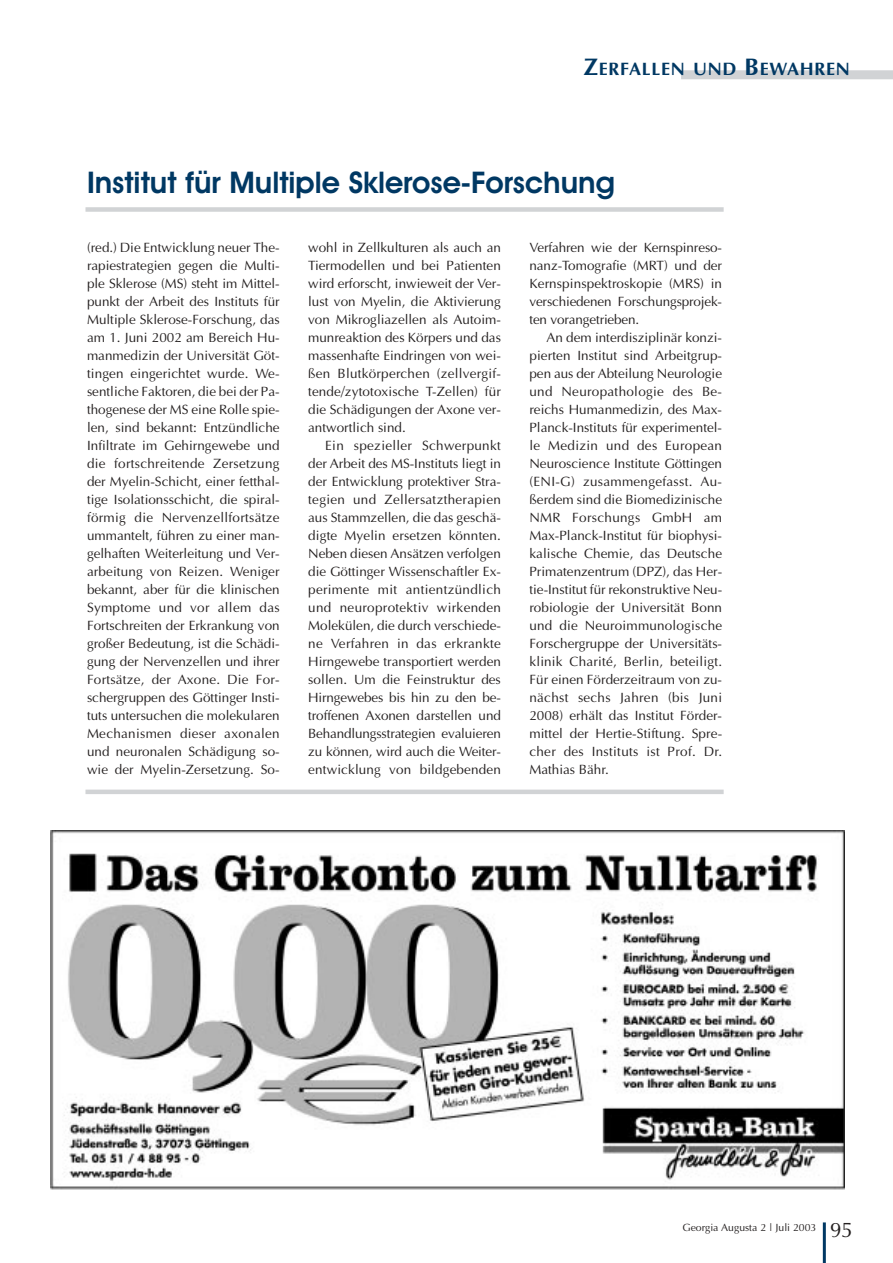
<style>
.page{position:relative;width:893px;height:1263px;background:#fff}
.page>*{position:absolute;margin:0;border:0;box-sizing:border-box;transform-origin:0 0}
.t1{font:600 30px "Avant Garde IT Cby BT";color:#003863}
.t2{font:700 18px "Optima";letter-spacing:.035em;color:#003863}
.t3{font:13.5px/18px "Optima";color:#231f1f;text-align:justify}
.t4{font:10.5px "Optima";color:#231f1f}
.s1{font-size:24px}
.s2{font-size:21px}
</style>
<div class="page">
<hr style="left:822px;top:1222px;width:3px;height:41px;background:#003863">
<div style="left:681px;top:70px;width:211px;height:9px;background:#d1d3d5"></div>
<img style="left:50px;top:830px;width:794px;height:360px">
<div style="left:85px;top:207px;width:638px;height:5px;background:#d1d3d5"></div>
<hr style="left:85px;top:790px;width:638px;height:4px;background:#d1d3d5">
<h2 class="t2" style="left:583px;top:61px;width:268px"><span class="s1">Z</span>ERFALLEN UND <span class="s1">B</span>EWAHREN</h2>
<h1 class="t1" style="left:87px;top:172px;width:529px">Institut für Multiple Sklerose-Forschung</h1>
<p class="t3" style="left:87px;top:240px;width:194px">(red.) Die Entwicklung neuer The&shy;rapiestrategien gegen die Multi&shy;ple Sklerose (MS) steht im Mittel&shy;punkt der Arbeit des Instituts für Multiple Sklerose-Forschung, das am 1. Juni 2002 am Bereich Hu&shy;manmedizin der Universität Göt&shy;tingen eingerichtet wurde. We&shy;sentliche Faktoren, die bei der Pa&shy;thogenese der MS eine Rolle spie&shy;len, sind bekannt: Entzündliche Infiltrate im Gehirngewebe und die fortschreitende Zersetzung der Myelin-Schicht, einer fetthal&shy;tige Isolationsschicht, die spiral&shy;förmig die Nervenzellfortsätze ummantelt, führen zu einer man&shy;gelhaften Weiterleitung und Ver&shy;arbeitung von Reizen. Weniger bekannt, aber für die klinischen Symptome und vor allem das Fortschreiten der Erkrankung von großer Bedeutung, ist die Schädi&shy;gung der Nervenzellen und ihrer Fortsätze, der Axone. Die For&shy;schergruppen des Göttinger Insti&shy;tuts untersuchen die molekularen Mechanismen dieser axonalen und neuronalen Schädigung so&shy;wie der Myelin-Zersetzung. So-</p>
<p class="t3" style="left:308px;top:240px;width:194px">wohl in Zellkulturen als auch an Tiermodellen und bei Patienten wird erforscht, inwieweit der Ver&shy;lust von Myelin, die Aktivierung von Mikrogliazellen als Autoim&shy;munreaktion des Körpers und das massenhafte Eindringen von wei&shy;ßen Blutkörperchen (zellvergif&shy;tende/zytotoxische T-Zellen) für die Schädigungen der Axone ver&shy;antwortlich sind.</p>
<p class="t3" style="left:308px;top:438px;width:194px;text-indent:17px">Ein spezieller Schwerpunkt der Arbeit des MS-Instituts liegt in der Entwicklung protektiver Stra&shy;tegien und Zellersatztherapien aus Stammzellen, die das geschä&shy;digte Myelin ersetzen könnten.<br>Neben diesen Ansätzen verfolgen die Göttinger Wissenschaftler Ex&shy;perimente mit antientzündlich und neuroprotektiv wirkenden Molekülen, die durch verschiede&shy;ne Verfahren in das erkrankte Hirngewebe transportiert werden sollen. Um die Feinstruktur des Hirngewebes bis hin zu den be&shy;troffenen Axonen darstellen und Behandlungsstrategien evaluieren zu können, wird auch die Weiter&shy;entwicklung von bildgebenden</p>
<p class="t3" style="left:529px;top:240px;width:194px">Verfahren wie der Kernspinreso&shy;nanz-Tomografie (MRT) und der Kernspinspektroskopie (MRS) in verschiedenen Forschungsprojek&shy;ten vorangetrieben.</p>
<p class="t3" style="left:529px;top:330px;width:194px;text-indent:17px">An dem interdisziplinär konzi&shy;pierten Institut sind Arbeitgrup&shy;pen aus der Abteilung Neurologie und Neuropathologie des Be&shy;reichs Humanmedizin, des Max-Planck-Instituts für experimentel&shy;le Medizin und des European Neuroscience Institute Göttingen (ENI-G) zusammengefasst. Au&shy;ßerdem sind die Biomedizinische NMR Forschungs GmbH am Max-Planck-Institut für biophysi&shy;kalische Chemie, das Deutsche Primatenzentrum (DPZ), das Her&shy;tie-Institut für rekonstruktive Neu&shy;robiologie der Universität Bonn und die Neuroimmunologische Forschergruppe der Universitäts&shy;klinik Charité, Berlin, beteiligt.<br>Für einen Förderzeitraum von zu&shy;nächst sechs Jahren (bis Juni 2008) erhält das Institut Förder&shy;mittel der Hertie-Stiftung. Spre&shy;cher des Instituts ist Prof. Dr.<br>Mathias Bähr.</p>
<p class="t4" style="left:682px;top:1223px;width:172px">Georgia Augusta 2 | Juli 2003 <span class="s2">95</span></p>
</div>
